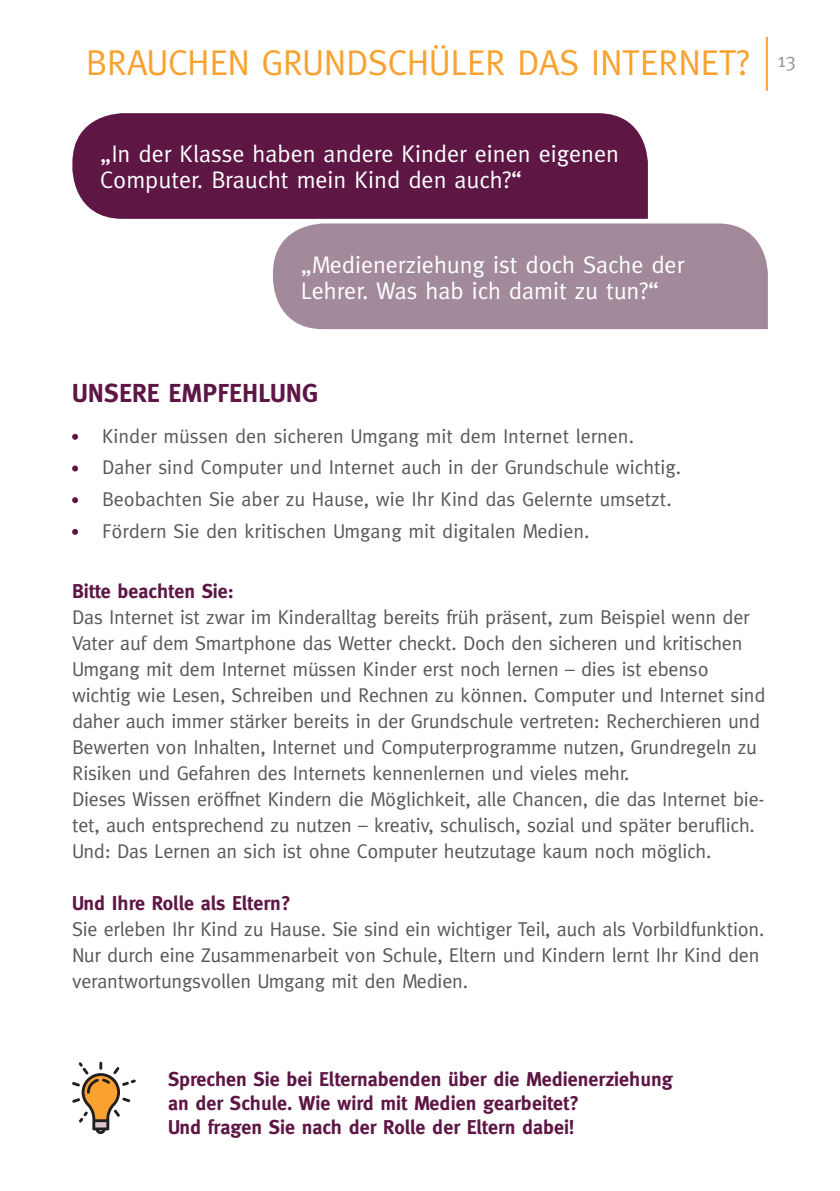
<style>
.page{position:relative;width:840px;height:1191px;background:#fff}
.page>*{position:absolute;margin:0;border:0;box-sizing:border-box;transform-origin:0 0}
.t1{font:36px "Meta";letter-spacing:-.01em;color:#f9a230}
.t2{font:700 26px "Meta";color:#5e1645}
.t3{font:24px/26px "Meta";color:#fff}
.t4{font:20px/26px "Meta";letter-spacing:-.01em;color:#57585a}
.t5{font:700 20px/24px "Meta";color:#5e1645}
</style>
<div class="page">
<div style="left:72px;top:113px;width:575px;height:106px;background:#5e1645"></div>
<div style="left:273px;top:223px;width:494px;height:106px;background:#a28a9b"></div>
<svg style="left:72px;top:434px;width:6px;height:6px"></svg>
<svg style="left:72px;top:465px;width:6px;height:6px"></svg>
<svg style="left:72px;top:497px;width:6px;height:6px"></svg>
<svg style="left:72px;top:529px;width:6px;height:6px"></svg>
<hr style="left:765px;top:37px;width:2px;height:54px;background:#f9a230">
<svg style="left:72px;top:1061px;width:64px;height:73px"></svg>
<h1 class="t1" style="left:86px;top:42px;width:711px">BRAUCHEN GRUNDSCHÜLER DAS INTERNET? <sup>13</sup></h1>
<p class="t3" style="left:100px;top:141px;width:520px">„In der Klasse haben andere Kinder einen eigenen<br>Computer. Braucht mein Kind den auch?“</p>
<p class="t3" style="left:301px;top:251px;width:385px">„Medienerziehung ist doch Sache der<br>Lehrer. Was hab ich damit zu tun?“</p>
<h2 class="t2" style="left:72px;top:378px;width:247px">UNSERE EMPFEHLUNG</h2>
<p class="t4" style="left:102px;top:420px;width:580px;line-height:31.6px">Kinder müssen den sicheren Umgang mit dem Internet lernen.<br>Daher sind Computer und Internet auch in der Grundschule wichtig.<br>Beobachten Sie aber zu Hause, wie Ihr Kind das Gelernte umsetzt.<br>Fördern Sie den kritischen Umgang mit digitalen Medien.</p>
<p class="t5" style="left:72px;top:579px;width:163px">Bitte beachten Sie:</p>
<p class="t4" style="left:72px;top:603px;width:694px">Das Internet ist zwar im Kinderalltag bereits früh präsent, zum Beispiel wenn der Vater auf dem Smartphone das Wetter checkt. Doch den sicheren und kritischen Umgang mit dem Internet müssen Kinder erst noch lernen – dies ist ebenso wichtig wie Lesen, Schreiben und Rechnen zu können. Computer und Internet sind daher auch immer stärker bereits in der Grundschule vertreten: Recherchieren und Bewerten von Inhalten, Internet und Computerprogramme nutzen, Grundregeln zu Risiken und Gefahren des Internets kennenlernen und vieles mehr.<br>Dieses Wissen eröffnet Kindern die Möglichkeit, alle Chancen, die das Internet bie&shy;tet, auch entsprechend zu nutzen – kreativ, schulisch, sozial und später beruflich.<br>Und: Das Lernen an sich ist ohne Computer heutzutage kaum noch möglich.</p>
<p class="t5" style="left:72px;top:891px;width:220px">Und Ihre Rolle als Eltern?</p>
<p class="t4" style="left:72px;top:915px;width:693px">Sie erleben Ihr Kind zu Hause. Sie sind ein wichtiger Teil, auch als Vorbildfunktion.<br>Nur durch eine Zusammenarbeit von Schule, Eltern und Kindern lernt Ihr Kind den verantwortungsvollen Umgang mit den Medien.</p>
<p class="t5" style="left:168px;top:1067px;width:506px">Sprechen Sie bei Elternabenden über die Medienerziehung an der Schule. Wie wird mit Medien gearbeitet?<br>Und fragen Sie nach der Rolle der Eltern dabei!</p>
</div>
